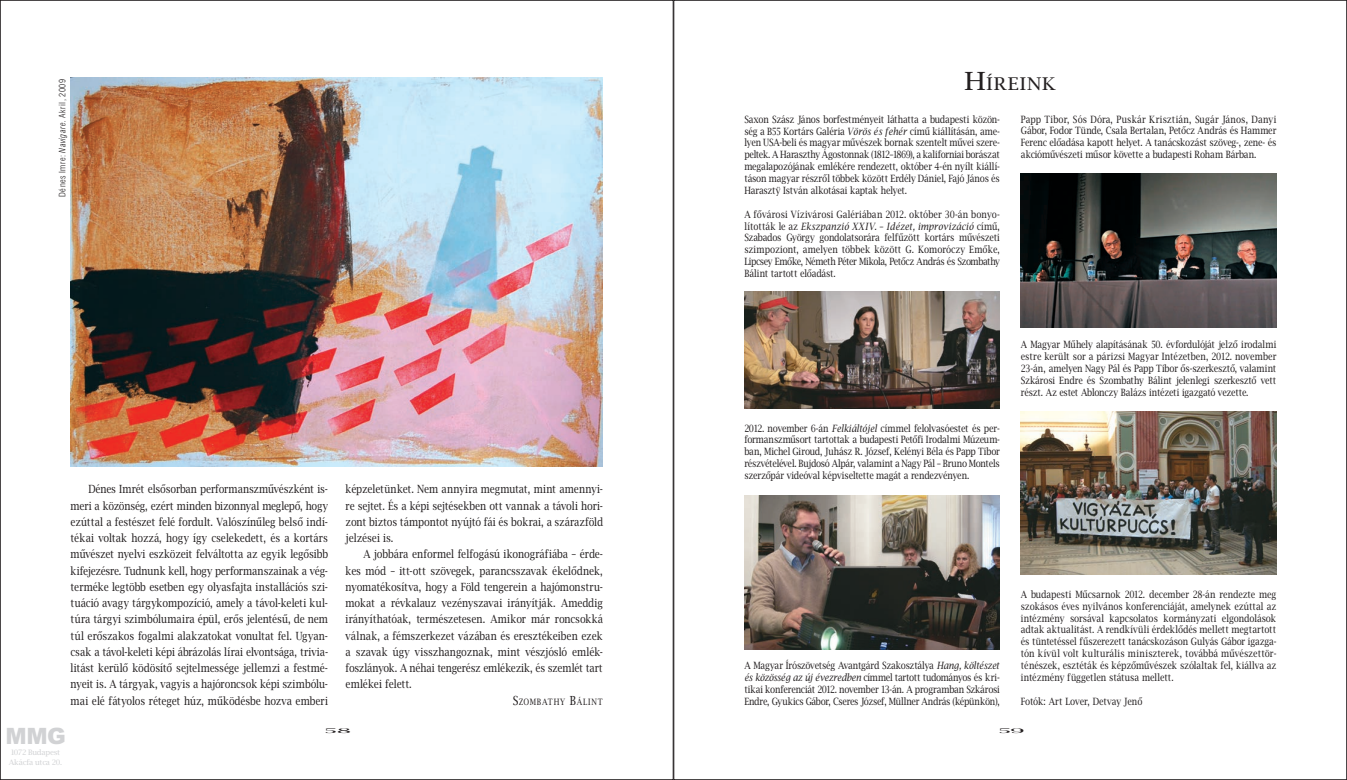
<style>
.page{position:relative;width:1347px;height:780px;background:#fff}
.page>*{position:absolute;margin:0;border:0;box-sizing:border-box;transform-origin:0 0}
.t1{font:22.5px "Arial Blk PFL";color:#d1d2d4}
.t2{font:17.5px "Lucida Bright PFL";letter-spacing:.095em;color:#231f20;scale:1.1 1}
.t3{font:11.25px/16.2px "Lucida Bright PFL";letter-spacing:.03em;color:#231f20;text-align:justify;scale:.85 1}
.t4{font:10px/11.9px "Lucida Bright PFL";letter-spacing:.02em;color:#231f20;text-align:justify;scale:.85 1}
.t5{font:8.75px "Swiss 721 Lt Cn PFL";letter-spacing:.055em;color:#231f20}
.t6{font:8.75px "Lucida Bright PFL";letter-spacing:.13em;color:#231f20;scale:.85 1}
.t7{font:7.5px/10px "Lucida Bright PFL";letter-spacing:.01em;color:#d1d2d4}
.t8{font:6.25px "Lucida Bright PFL";color:#231f20;scale:4 1}
.s1{font-style:italic}
.s2{font-size:12.5px}
.s3{font-size:25px}
</style>
<div class="page">
<img style="left:71px;top:78px;width:531px;height:388px">
<img style="left:744px;top:291px;width:255px;height:117px">
<img style="left:744px;top:495px;width:255px;height:154px">
<img style="left:1020px;top:411px;width:256px;height:163px">
<img style="left:1020px;top:173px;width:256px;height:154px">
<p class="t5" style="left:59px;top:197px;width:119px;rotate:-90deg">Dénes Imre: <span class="s1">Navigare.</span> Akril, 2009</p>
<p class="t3" style="left:71px;top:482px;width:304px;text-indent:18px">Dénes Imrét elsősorban performanszművészként is&shy;meri a közönség, ezért minden bizonnyal meglepő, hogy ezúttal a festészet felé fordult. Valószínűleg belső indí&shy;tékai voltak hozzá, hogy így cselekedett, és a kortárs művészet nyelvi eszközeit felváltotta az egyik legősibb kifejezésre. Tudnunk kell, hogy performanszainak a vég&shy;terméke legtöbb esetben egy olyasfajta installációs szi&shy;tuáció avagy tárgykompozíció, amely a távol-keleti kul&shy;túra tárgyi szimbólumaira épül, erős jelentésű, de nem túl erőszakos fogalmi alakzatokat vonultat fel. Ugyan&shy;csak a távol-keleti képi ábrázolás lírai elvontsága, trivia&shy;litást kerülő ködösítő sejtelmessége jellemzi a festmé&shy;nyeit is. A tárgyak, vagyis a hajóroncsok képi szimbó lu&shy;mai elé fátyolos réteget húz, működésbe hozva emberi</p>
<p class="t3" style="left:345px;top:482px;width:304px">képzeletünket. Nem annyira megmutat, mint amennyi&shy;re sejtet. És a képi sejtésekben ott vannak a távoli hori&shy;zont biztos támpontot nyújtó fái és bokrai, a szárazföld jelzései is.</p>
<p class="t3" style="left:345px;top:547px;width:304px;text-indent:18px">A jobbára enformel felfogású ikonográfiába – érde&shy;kes mód – itt-ott szövegek, parancsszavak ékelődnek, nyomatékosítva, hogy a Föld tengerein a hajómonstru&shy;mokat a révkalauz vezényszavai irányítják. Ameddig irá nyíthatóak, természetesen. Amikor már roncsokká válnak, a fémszerkezet vázában és eresztékeiben ezek a szavak úgy visszhangoznak, mint vészjósló emlék&shy;foszlányok. A néhai tengerész emlékezik, és szemlét tart emlékei felett.</p>
<p class="t6" style="left:513px;top:698px;width:107px"><span class="s2">S</span>ZOMBATHY <span class="s2">B</span>ÁLINT</p>
<h2 class="t2" style="left:964px;top:77px;width:84px"><span class="s3">H</span>ÍREINK</h2>
<p class="t4" style="left:744px;top:114px;width:302px">Saxon Szász János borfestményeit láthatta a budapesti közön&shy;ség a B55 Kortárs Galéria <span class="s1">Vörös és fehér</span> című kiállításán, ame&shy;lyen USA-beli és magyar művészek bornak szentelt művei szere&shy;peltek. A Haraszthy Ágostonnak (1812–1869), a kaliforniai bo rászat megalapozójának emlékére rendezett, október 4-én nyílt kiállí&shy;táson magyar részről többek között Erdély Dániel, Fajó János és Harasztÿ István alkotásai kaptak helyet.</p>
<p class="t4" style="left:744px;top:209px;width:302px">A fővárosi Vízivárosi Galériában 2012. október 30-án bonyo&shy;lították le az <span class="s1">Ekszpanzió XXIV.</span> – <span class="s1">Idézet, improvizáció</span> című, Szabados György gondolatsorára felfűzött kortárs művészeti szimpoziont, amelyen többek között G. Komoróczy Emőke, Lipcsey Emőke, Németh Péter Mikola, Petőcz András és Szombathy Bálint tartott előadást.</p>
<p class="t4" style="left:1020px;top:114px;width:302px">Papp Tibor, Sós Dóra, Puskár Krisztián, Sugár János, Danyi Gábor, Fodor Tünde, Csala Bertalan, Petőcz András és Hammer Ferenc előadása kapott helyet. A tanácskozást szöveg-, zene- és akcióművészeti műsor követte a budapesti Roham Bárban.</p>
<p class="t4" style="left:744px;top:423px;width:302px">2012. november 6-án <span class="s1">Felkiáltójel</span> címmel felolvasóestet és per&shy;for manszműsort tartottak a budapesti Petőfi Irodalmi Múzeum&shy;ban, Michel Giroud, Juhász R. József, Kelényi Béla és Papp Tibor részvételével. Bujdosó Alpár, valamint a Nagy Pál – Bruno Montels szerzőpár videóval képviseltette magát a rendezvényen.</p>
<p class="t4" style="left:1020px;top:339px;width:302px">A Magyar Műhely alapításának 50. évfordulóját jelző irodalmi estre került sor a párizsi Magyar Intézetben, 2012. november 23-án, amelyen Nagy Pál és Papp Tibor ős-szerkesztő, valamint Szkárosi Endre és Szombathy Bálint jelenlegi szerkesztő vett részt. Az estet Ablonczy Balázs intézeti igazgató vezette.</p>
<p class="t4" style="left:744px;top:660px;width:302px">A Magyar Írószövetség Avantgárd Szakosztálya <span class="s1">Hang, költészet és közösség az új évezredben</span> címmel tartott tudományos és kri&shy;tikai konferenciát 2012. november 13-án. A programban Szkárosi Endre, Gyukics Gábor, Cseres József, Müllner András (képünkön),</p>
<p class="t4" style="left:1020px;top:589px;width:302px">A budapesti Műcsarnok 2012. december 28-án rendezte meg szokásos éves nyilvános konferenciáját, amelynek ezúttal az intézmény sorsával kapcsolatos kormányzati elgondolások adtak aktualitást. A rendkívüli érdeklődés mellett megtartott és tüntetéssel fűszerezett tanácskozáson Gulyás Gábor igazga&shy;tón kívül volt kulturális miniszterek, továbbá művészettör&shy;ténészek, esztéták és képzőművészek szólaltak fel, kiállva az intézmény független státusa mellett.</p>
<p class="t4" style="left:1020px;top:696px;width:144px">Fotók: Art Lover, Detvay Jenő</p>
<h1 class="t1" style="left:6px;top:728px;width:61px">MMG</h1>
<p class="t7" style="left:9px;top:747px;width:55px">1072 Budapest<br>Akácfa utca 20.</p>
<p class="t8" style="left:323px;top:728px;width:8px">58</p>
<p class="t8" style="left:997px;top:728px;width:8px">59</p>
</div>
